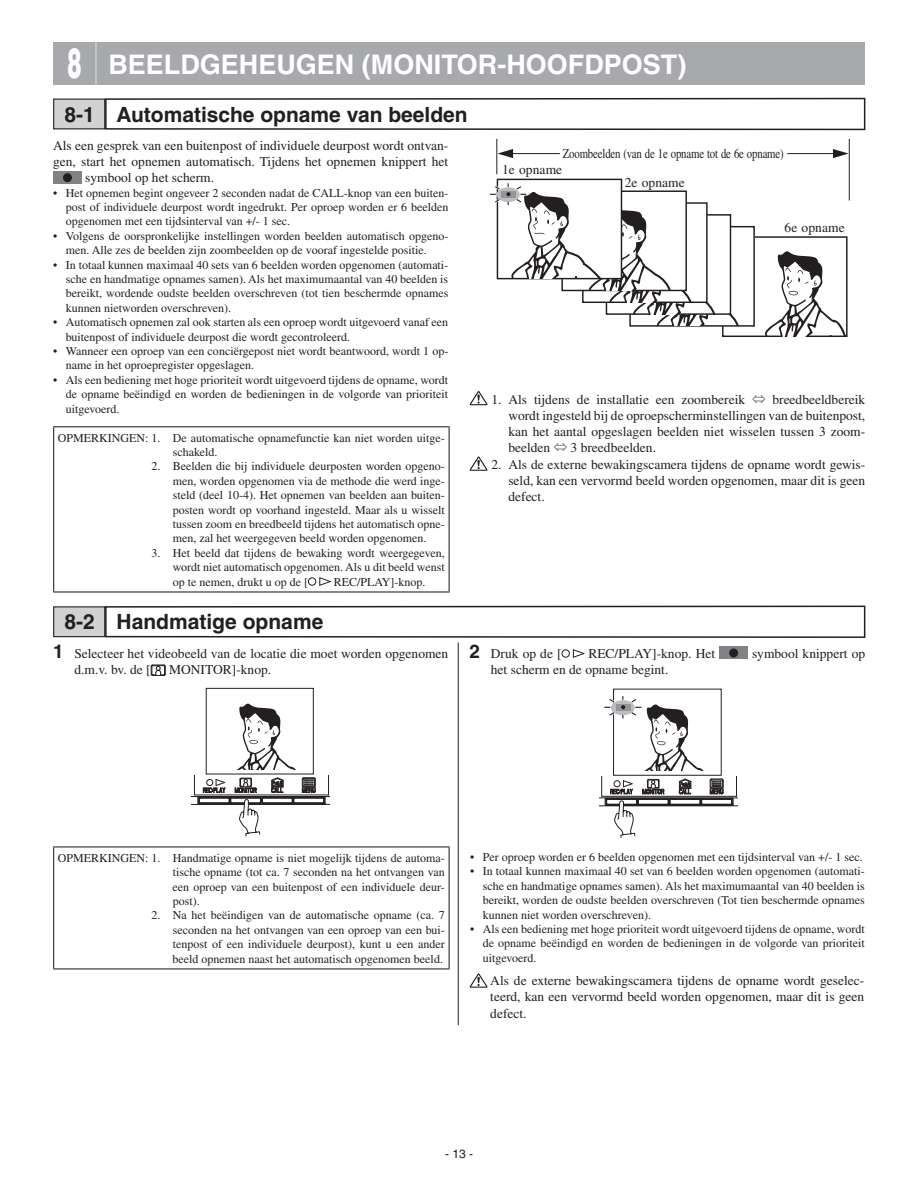
<style>
.page{position:relative;width:918px;height:1188px;background:#fff}
.page>*{position:absolute;margin:0;border:0;box-sizing:border-box;transform-origin:0 0}
.t1{font:700 27px "Helvetica";color:#fff}
.t2{font:700 21px "Helvetica";color:#231f20}
.t3{font:13.5px/16.2px "Times";color:#231f20;text-align:justify}
.t4{font:13.5px "Times";color:#231f20;scale:.8 1}
.t5{font:12px/14.4px "Times";color:#231f20;text-align:justify}
.t6{font:12px "Helvetica";color:#231f20}
.s1{font-weight:900;font-size:42px}
.s2{font-family:"Ryumin Pro";font-weight:300}
.s3{font-family:"Helvetica";font-weight:700;font-size:18.9px}
</style>
<div class="page">
<svg style="left:470px;top:391px;width:18px;height:14px"></svg>
<svg style="left:470px;top:456px;width:18px;height:15px"></svg>
<div style="left:53px;top:171px;width:29px;height:13px;background:#808285"></div>
<div style="left:64px;top:174px;width:7px;height:7px;background:#231f20;border-radius:50%"></div>
<div style="left:63px;top:173px;width:9px;height:9px;border:2px solid #231f20;border-radius:50%"></div>
<div style="left:53px;top:99px;width:52px;height:30px;background:#d1d2d4;border:1px solid #231f20"></div>
<svg style="left:104px;top:97px;width:762px;height:34px"></svg>
<div style="left:53px;top:43px;width:812px;height:42px;background:#a8a9ad"></div>
<hr style="left:96px;top:41px;width:1px;height:45px;background:#fff">
<hr style="left:53px;top:426px;width:397px;height:1px;background:#231f20">
<hr style="left:53px;top:427px;width:1px;height:164px;background:#231f20">
<hr style="left:449px;top:427px;width:1px;height:164px;background:#231f20">
<hr style="left:53px;top:591px;width:397px;height:2px;background:#231f20">
<svg style="left:319px;top:577px;width:12px;height:9px"></svg>
<div style="left:308px;top:577px;width:8px;height:9px;border:1px solid #231f20;border-radius:50%"></div>
<hr style="left:458px;top:643px;width:1px;height:382px;background:#231f20">
<div style="left:206px;top:688px;width:108px;height:86px;border:1px solid #231f20"></div>
<hr style="left:192px;top:804px;width:138px;height:1px;background:#231f20">
<hr style="left:192px;top:796px;width:138px;height:1px;background:#231f20">
<svg style="left:194px;top:702px;width:135px;height:134px"></svg>
<hr style="left:599px;top:806px;width:139px;height:1px;background:#231f20">
<hr style="left:599px;top:798px;width:139px;height:1px;background:#231f20">
<svg style="left:601px;top:696px;width:136px;height:142px"></svg>
<svg style="left:470px;top:973px;width:18px;height:15px"></svg>
<svg style="left:151px;top:664px;width:15px;height:12px"></svg>
<svg style="left:572px;top:649px;width:12px;height:9px"></svg>
<div style="left:562px;top:649px;width:8px;height:9px;border:1px solid #231f20;border-radius:50%"></div>
<div style="left:719px;top:647px;width:29px;height:12px;background:#808285"></div>
<div style="left:730px;top:649px;width:7px;height:8px;background:#231f20;border-radius:50%"></div>
<div style="left:729px;top:649px;width:9px;height:8px;border:2px solid #231f20;border-radius:50%"></div>
<div style="left:53px;top:606px;width:52px;height:31px;background:#d1d2d4;border:1px solid #231f20"></div>
<svg style="left:104px;top:605px;width:762px;height:33px"></svg>
<hr style="left:53px;top:846px;width:397px;height:1px;background:#231f20">
<hr style="left:53px;top:847px;width:1px;height:121px;background:#231f20">
<hr style="left:449px;top:847px;width:1px;height:121px;background:#231f20">
<hr style="left:53px;top:968px;width:397px;height:1px;background:#231f20">
<hr style="left:849px;top:139px;width:1px;height:62px;background:#231f20">
<hr style="left:497px;top:139px;width:1px;height:35px;background:#231f20">
<svg style="left:490px;top:145px;width:359px;height:191px"></svg>
<h1 class="t1" style="left:67px;top:48px;width:620px"><span class="s1">8</span> BEELDGEHEUGEN (MONITOR-HOOFDPOST)</h1>
<h2 class="t2" style="left:65px;top:101px;width:405px">8-1 Automatische opname van beelden</h2>
<p class="t3" style="left:53px;top:137px;width:397px">Als een gesprek van een buitenpost of individuele deurpost wordt ontvan-</p>
<p class="t3" style="left:53px;top:153px;width:397px">gen, start het opnemen automatisch. Tijdens het opnemen knippert het</p>
<p class="t3" style="left:85px;top:170px;width:130px">symbool op het scherm.</p>
<p class="t5" style="left:66px;top:185px;width:384px;text-indent:-13px">• Het opnemen begint ongeveer 2 seconden nadat de CALL-knop van een buiten&shy;post of individuele deurpost wordt ingedrukt. Per oproep worden er 6 beelden opgenomen met een tijdsinterval van +/- 1 sec.</p>
<p class="t5" style="left:66px;top:229px;width:384px;text-indent:-13px">• Volgens de oorspronkelijke instellingen worden beelden automatisch opgeno&shy;men. Alle zes de beelden zijn zoombeelden op de vooraf ingestelde positie.</p>
<p class="t5" style="left:66px;top:257px;width:384px;text-indent:-13px">• In totaal kunnen maximaal 40 sets van 6 beelden worden opgenomen (automati&shy;sche en handmatige opnames samen). Als het maximumaantal van 40 beelden is bereikt, wordende oudste beelden overschreven (tot tien beschermde opnames kunnen nietworden overschreven).</p>
<p class="t5" style="left:66px;top:315px;width:384px;text-indent:-13px">• Automatisch opnemen zal ook starten als een oproep wordt uitgevoerd vanaf een buitenpost of individuele deurpost die wordt gecontroleerd.</p>
<p class="t5" style="left:66px;top:344px;width:384px;text-indent:-13px">• Wanneer een oproep van een conciërgepost niet wordt beantwoord, wordt 1 op&shy;name in het oproepregister opgeslagen.</p>
<p class="t5" style="left:66px;top:373px;width:384px;text-indent:-13px">• Als een bediening met hoge prioriteit wordt uitgevoerd tijdens de opname, wordt de opname beëindigd en worden de bedieningen in de volgorde van prioriteit uitgevoerd.</p>
<p class="t5" style="left:173px;top:430px;width:274px;text-indent:-115px">OPMERKINGEN: 1. De automatische opnamefunctie kan niet worden uitge&shy;schakeld.</p>
<p class="t5" style="left:173px;top:459px;width:274px;text-indent:-21px">2. Beelden die bij individuele deurposten worden opgeno&shy;men, worden opgenomen via de methode die werd inge&shy;steld (deel 10-4). Het opnemen van beelden aan buiten&shy;posten wordt op voorhand ingesteld. Maar als u wisselt tussen zoom en breedbeeld tijdens het automatisch opne&shy;men, zal het weergegeven beeld worden opgenomen.</p>
<p class="t5" style="left:173px;top:546px;width:274px;text-indent:-21px">3. Het beeld dat tijdens de bewaking wordt weergegeven, wordt niet automatisch opgenomen. Als u dit beeld wenst op te nemen, drukt u op de [</p>
<p class="t5" style="left:334px;top:574px;width:93px">REC/PLAY]-knop.</p>
<h2 class="t2" style="left:65px;top:609px;width:260px">8-2 Handmatige opname</h2>
<p class="t4" style="left:563px;top:146px;width:278px">Zoombeelden (van de 1e opname tot de 6e opname)</p>
<p class="t3" style="left:502px;top:161px;width:62px">1e opname</p>
<p class="t3" style="left:625px;top:174px;width:62px">2e opname</p>
<p class="t3" style="left:785px;top:220px;width:62px">6e opname</p>
<p class="t3" style="left:508px;top:391px;width:359px;text-indent:-17px">1. Als tijdens de installatie een zoombereik <span class="s2">⇔</span> breedbeeldbereik wordt ingesteld bij de oproepscherminstellingen van de buitenpost, kan het aantal opgeslagen beelden niet wisselen tussen 3 zoom&shy;beelden <span class="s2">⇔</span> 3 breedbeelden.</p>
<p class="t3" style="left:508px;top:456px;width:359px;text-indent:-17px">2. Als de externe bewakingscamera tijdens de opname wordt gewis&shy;seld, kan een vervormd beeld worden opgenomen, maar dit is geen defect.</p>
<p class="t3" style="left:74px;top:645px;width:375px;text-indent:-21px"><span class="s3">1</span> Selecteer het videobeeld van de locatie die moet worden opgenomen d.m.v. bv. de [</p>
<p class="t3" style="left:169px;top:661px;width:104px">MONITOR]-knop.</p>
<p class="t3" style="left:470px;top:645px;width:94px"><span class="s3">2</span> Druk op de [</p>
<p class="t3" style="left:588px;top:645px;width:128px">REC/PLAY]-knop. Het</p>
<p class="t3" style="left:752px;top:645px;width:115px">symbool knippert op</p>
<p class="t3" style="left:491px;top:661px;width:179px">het scherm en de opname begint.</p>
<p class="t5" style="left:173px;top:850px;width:274px;text-indent:-115px">OPMERKINGEN: 1. Handmatige opname is niet mogelijk tijdens de automa&shy;tische opname (tot ca. 7 seconden na het ontvangen van een oproep van een buitenpost of een individuele deur&shy;post).</p>
<p class="t5" style="left:173px;top:908px;width:274px;text-indent:-21px">2. Na het beëindigen van de automatische opname (ca. 7 seconden na het ontvangen van een oproep van een bui&shy;tenpost of een individuele deurpost), kunt u een ander beeld opnemen naast het automatisch opgenomen beeld.</p>
<p class="t5" style="left:470px;top:850px;width:394px">• Per oproep worden er 6 beelden opgenomen met een tijdsinterval van +/- 1 sec.</p>
<p class="t5" style="left:483px;top:864px;width:384px;text-indent:-13px">• In totaal kunnen maximaal 40 set van 6 beelden worden opgenomen (automati&shy;sche en handmatige opnames samen). Als het maximumaantal van 40 beelden is bereikt, worden de oudste beelden overschreven (Tot tien beschermde opnames kunnen niet worden overschreven).</p>
<p class="t5" style="left:483px;top:922px;width:384px;text-indent:-13px">• Als een bediening met hoge prioriteit wordt uitgevoerd tijdens de opname, wordt de opname beëindigd en worden de bedieningen in de volgorde van prioriteit uitgevoerd.</p>
<p class="t3" style="left:490px;top:973px;width:376px">Als de externe bewakingscamera tijdens de opname wordt geselec&shy;teerd, kan een vervormd beeld worden opgenomen, maar dit is geen defect.</p>
<p class="t6" style="left:445px;top:1147px;width:30px">- 13 -</p>
</div>
